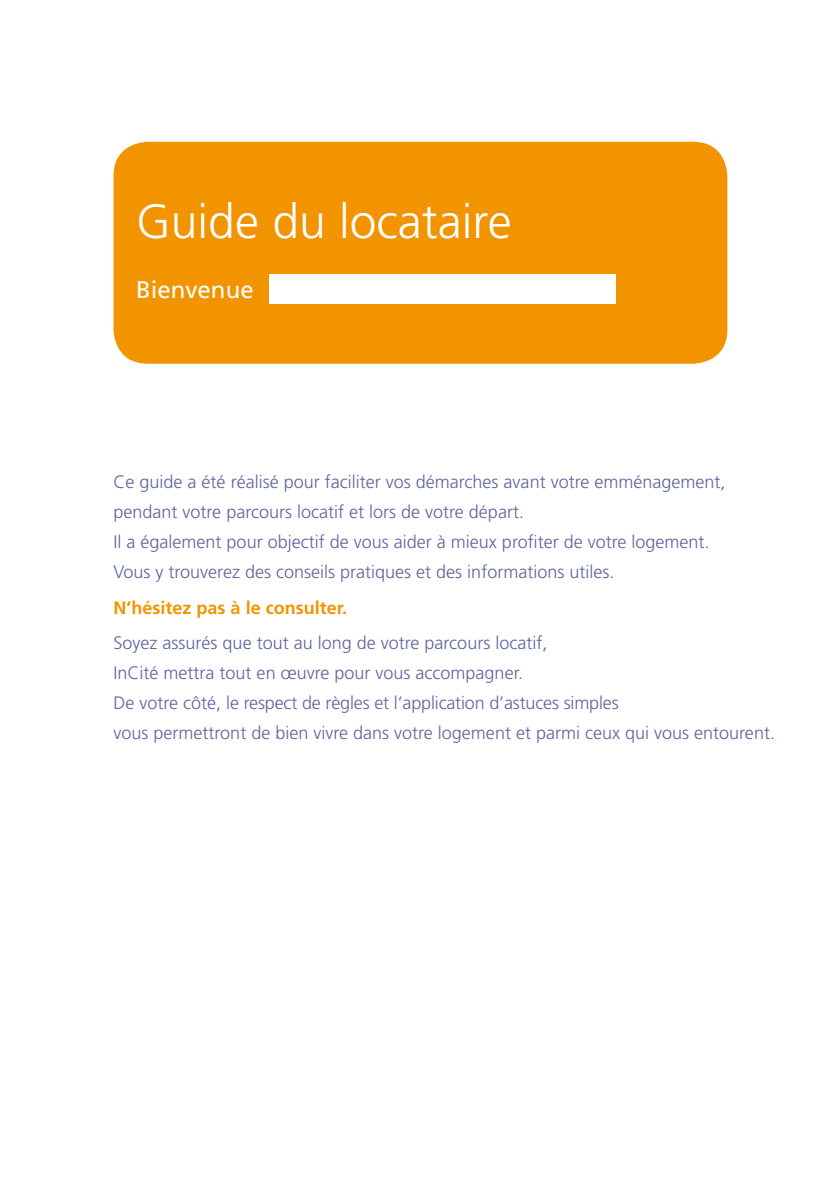
<style>
.page{position:relative;width:840px;height:1191px;background:#fff}
.page>*{position:absolute;margin:0;border:0;box-sizing:border-box;transform-origin:0 0}
.t1{font:300 48px "Frutiger";color:#fff}
.t2{font:24px "Frutiger";color:#fff}
.t3{font:300 18px/30px "Frutiger";color:#5d649e}
.t4{font:700 18px "Frutiger";color:#f29400}
</style>
<div class="page">
<div style="left:113px;top:142px;width:614px;height:222px;background:#f29400;border-radius:34px"></div>
<div style="left:269px;top:274px;width:346px;height:29px;background:#fff"></div>
<h1 class="t1" style="left:136px;top:194px;width:377px">Guide du locataire</h1>
<h2 class="t2" style="left:136px;top:275px;width:119px">Bienvenue</h2>
<p class="t3" style="left:113px;top:467px;width:613px">Ce guide a été réalisé pour faciliter vos démarches avant votre emménagement, pendant votre parcours locatif et lors de votre départ.<br>Il a également pour objectif de vous aider à mieux profiter de votre logement.<br>Vous y trouverez des conseils pratiques et des informations utiles.</p>
<p class="t4" style="left:113px;top:596px;width:235px">N’hésitez pas à le consulter.</p>
<p class="t3" style="left:113px;top:628px;width:662px">Soyez assurés que tout au long de votre parcours locatif,<br>InCité mettra tout en œuvre pour vous accompagner.<br>De votre côté, le respect de règles et l’application d’astuces simples<br>vous permettront de bien vivre dans votre logement et parmi ceux qui vous entourent.</p>
</div>
